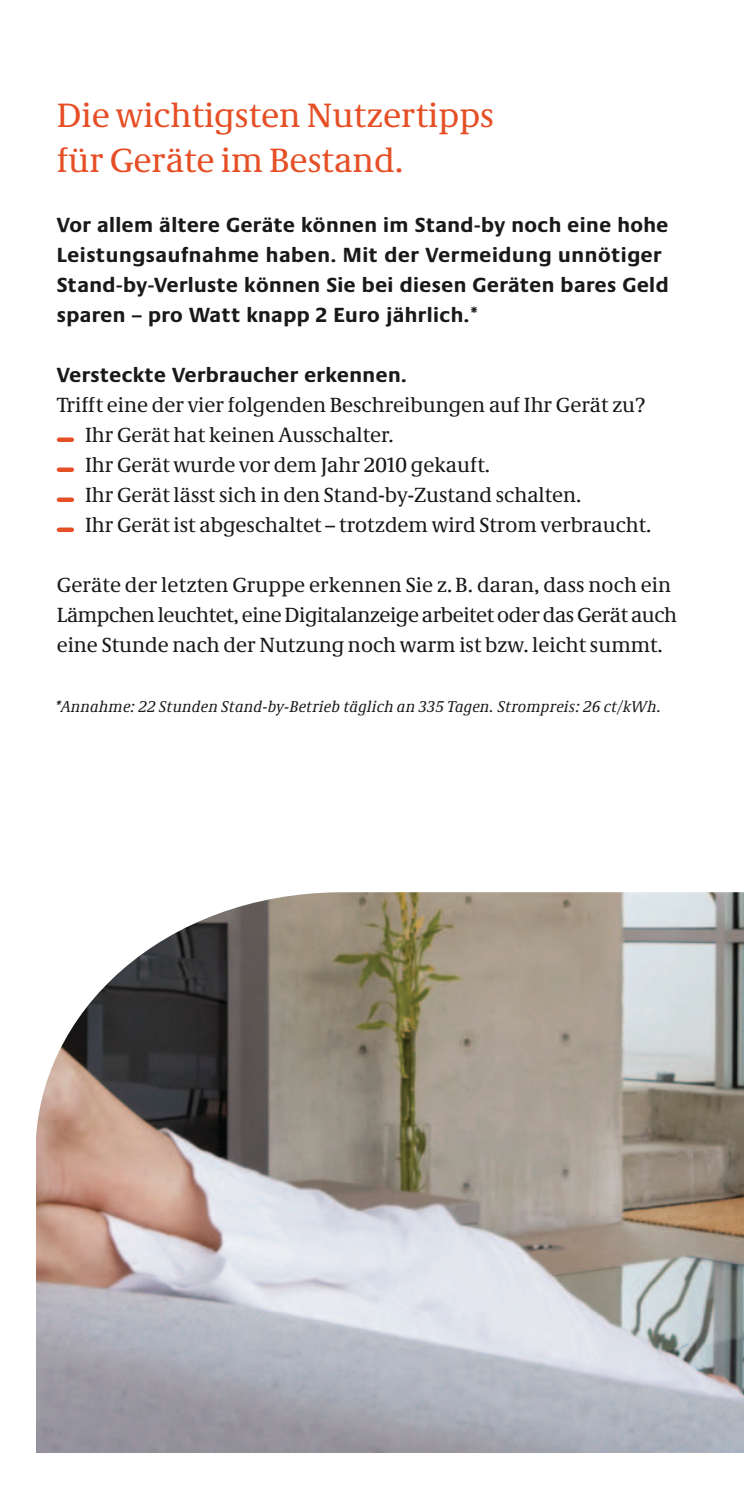
<style>
.page{position:relative;width:745px;height:1489px;background:#fff}
.page>*{position:absolute;margin:0;border:0;box-sizing:border-box;transform-origin:0 0}
.t1{font:35px/45px "Neue Demos";color:#e64f25}
.t2{font:21.25px/30px "Neue Demos";color:#1a1918}
.t3{font:700 21.25px/30px "Neue Praxis";letter-spacing:.02em;color:#1a1918}
.t4{font:italic 16.25px "Neue Demos";letter-spacing:.015em;color:#1a1918}
</style>
<div class="page">
<img style="left:36px;top:892px;width:706px;height:561px">
<div style="left:57px;top:437px;width:17px;height:5px;background:#e64f25;border-radius:2px"></div>
<div style="left:57px;top:467px;width:17px;height:5px;background:#e64f25;border-radius:2px"></div>
<div style="left:57px;top:497px;width:17px;height:5px;background:#e64f25;border-radius:2px"></div>
<div style="left:57px;top:527px;width:17px;height:5px;background:#e64f25;border-radius:2px"></div>
<h1 class="t1" style="left:57px;top:92px;width:438px">Die wichtigsten Nutzertipps für Geräte im Bestand.</h1>
<p class="t3" style="left:57px;top:209px;width:613px">Vor allem ältere Geräte können im Stand-by noch eine hohe Leistungsaufnahme haben. Mit der Vermeidung unnötiger Stand-by-Verluste können Sie bei diesen Geräten bares Geld sparen – pro Watt knapp 2 Euro jährlich.*</p>
<p class="t3" style="left:57px;top:359px;width:351px">Versteckte Verbraucher erkennen.</p>
<p class="t2" style="left:85px;top:389px;width:567px;text-indent:-28px">Trifft eine der vier folgenden Beschreibungen auf Ihr Gerät zu?<br>Ihr Gerät hat keinen Ausschalter.<br>Ihr Gerät wurde vor dem Jahr 2010 gekauft.<br>Ihr Gerät lässt sich in den Stand-by-Zustand schalten.<br>Ihr Gerät ist abgeschaltet – trotzdem wird Strom verbraucht.</p>
<p class="t2" style="left:57px;top:569px;width:621px">Geräte der letzten Gruppe erkennen Sie z.B. daran, dass noch ein<br>Lämpchen leuchtet, eine Digitalanzeige arbeitet oder das Gerät auch eine Stunde nach der Nutzung noch warm ist bzw. leicht summt.</p>
<p class="t4" style="left:54px;top:696px;width:608px">*Annahme: 22 Stunden Stand-by-Betrieb täglich an 335 Tagen. Strompreis: 26 ct/kWh.</p>
</div>
